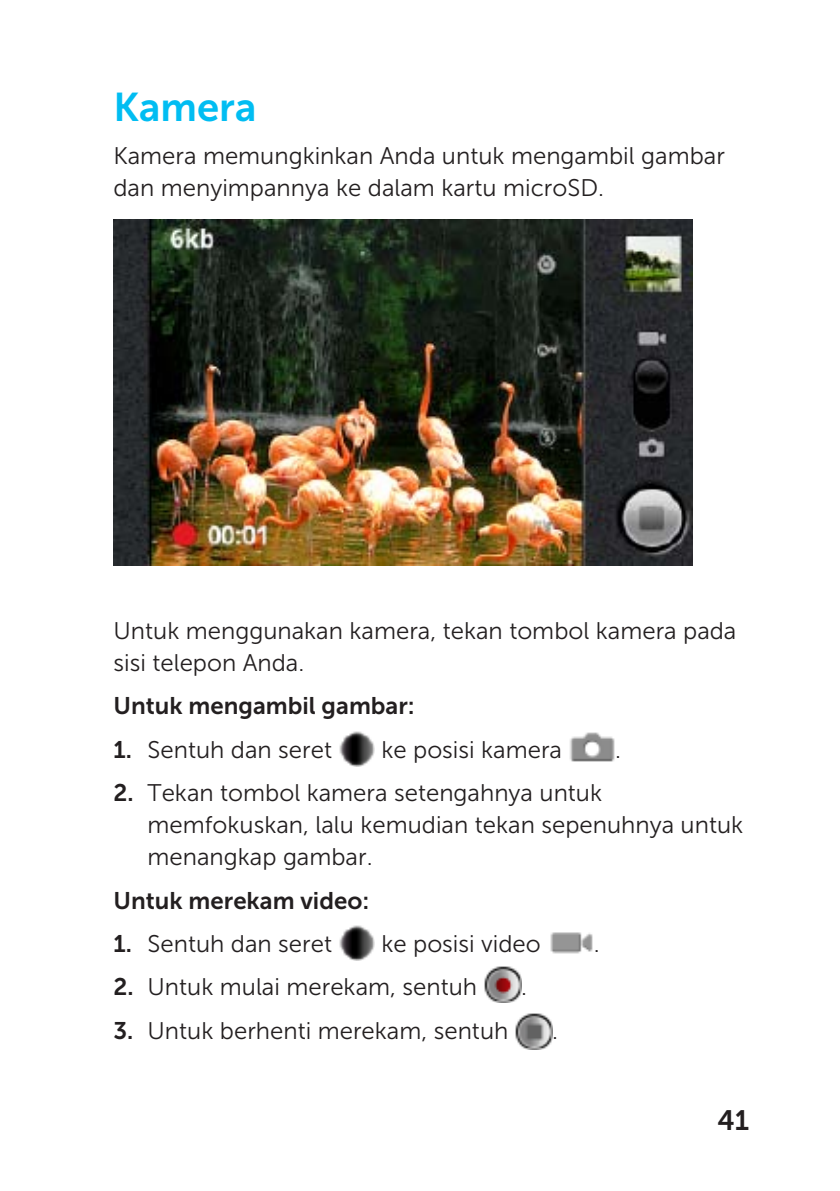
<style>
.page{position:relative;width:840px;height:1191px;background:#fff}
.page>*{position:absolute;margin:0;border:0;box-sizing:border-box;transform-origin:0 0}
.t1{font:40px "Museo Sans For Dell 700";color:#01bdf2}
.t2{font:28px "Museo Sans For Dell 700";color:#231f20}
.t3{font:24px/32px "Museo Sans For Dell 300";color:#231f20}
.t4{font:24px "Museo Sans For Dell 700";color:#231f20}
.s1{font-family:"Museo Sans For Dell 700"}
</style>
<div class="page">
<img style="left:113px;top:219px;width:579px;height:347px">
<img style="left:339px;top:731px;width:36px;height:36px">
<img style="left:569px;top:732px;width:45px;height:30px">
<img style="left:339px;top:925px;width:36px;height:36px">
<img style="left:550px;top:932px;width:43px;height:22px">
<img style="left:484px;top:966px;width:36px;height:36px">
<img style="left:515px;top:1013px;width:37px;height:37px">
<h1 class="t1" style="left:113px;top:85px;width:144px">Kamera</h1>
<p class="t3" style="left:113px;top:140px;width:612px">Kamera memungkinkan Anda untuk mengambil gambar dan menyimpannya ke dalam kartu microSD.</p>
<p class="t3" style="left:113px;top:615px;width:624px">Untuk menggunakan kamera, tekan tombol kamera pada sisi telepon Anda.</p>
<p class="t4" style="left:113px;top:693px;width:302px">Untuk mengambil gambar:</p>
<p class="t3" style="left:113px;top:733px;width:220px"><span class="s1">1.</span> Sentuh dan seret</p>
<p class="t3" style="left:381px;top:733px;width:182px">ke posisi kamera</p>
<p class="t3" style="left:614px;top:733px;width:7px">.</p>
<p class="t3" style="left:147px;top:777px;width:597px;text-indent:-34px"><span class="s1">2.</span> Tekan tombol kamera setengahnya untuk memfokuskan, lalu kemudian tekan sepenuhnya untuk menangkap gambar.</p>
<p class="t4" style="left:113px;top:887px;width:257px">Untuk merekam video:</p>
<p class="t3" style="left:113px;top:927px;width:220px"><span class="s1">1.</span> Sentuh dan seret</p>
<p class="t3" style="left:381px;top:927px;width:161px">ke posisi video</p>
<p class="t3" style="left:593px;top:927px;width:7px">.</p>
<p class="t3" style="left:113px;top:971px;width:365px"><span class="s1">2.</span> Untuk mulai merekam, sentuh</p>
<p class="t3" style="left:113px;top:1014px;width:396px"><span class="s1">3.</span> Untuk berhenti merekam, sentuh</p>
<p class="t3" style="left:520px;top:971px;width:7px">.</p>
<p class="t3" style="left:552px;top:1014px;width:7px">.</p>
<p class="t2" style="left:717px;top:1105px;width:33px">41</p>
</div>
